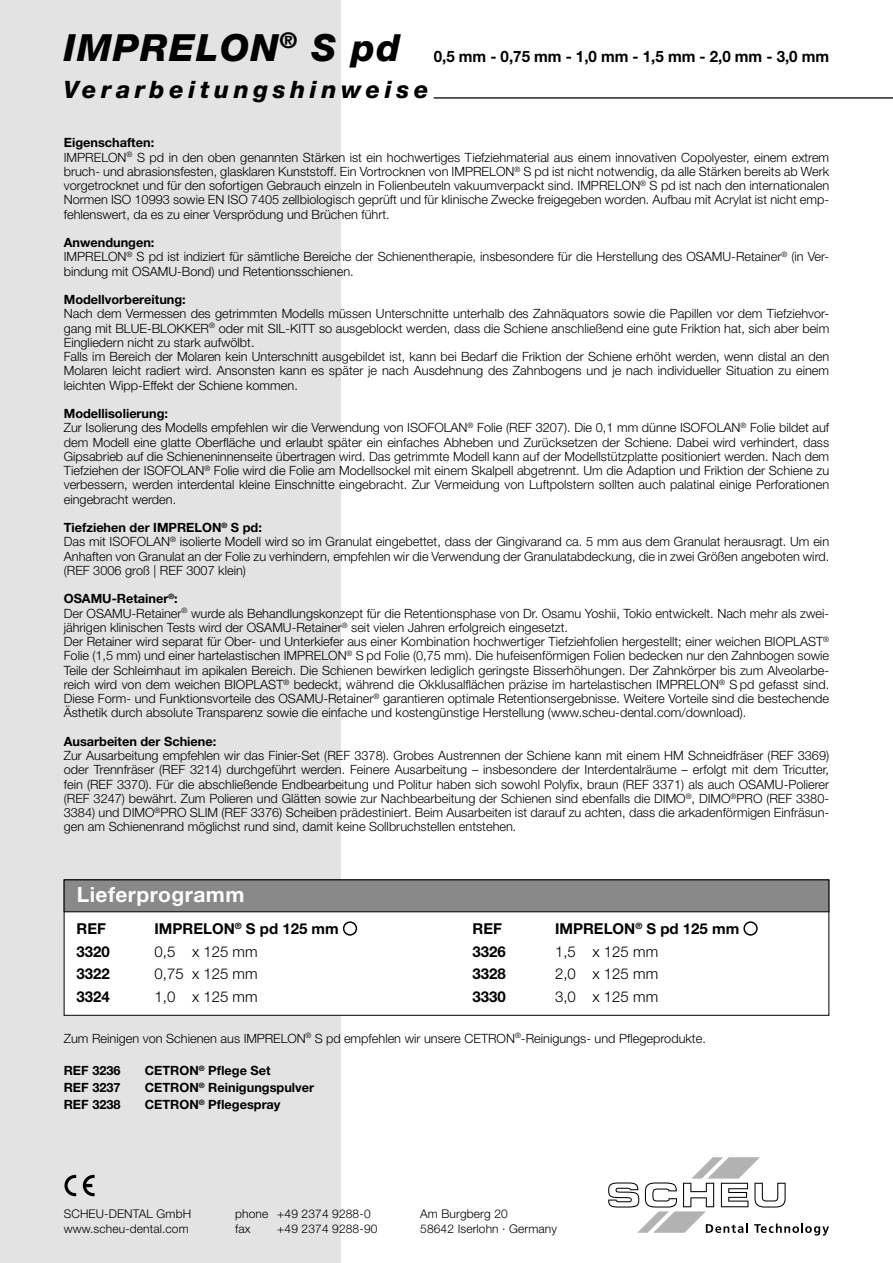
<style>
.page{position:relative;width:893px;height:1263px;background:#fff}
.page>*{position:absolute;margin:0;border:0;box-sizing:border-box;transform-origin:0 0}
.t1{font:italic 800 37.5px "Helvetica Neue LT Pro";letter-spacing:.04em;color:#000}
.t2{font:italic 800 24px "Helvetica Neue LT Pro";letter-spacing:.19em;color:#000}
.t3{font:700 21px "Helvetica Neue LT Pro";letter-spacing:.02em;color:#fff}
.t4{font:700 15.75px "Helvetica Neue LT Pro";color:#000;scale:.96 1}
.t5{font:700 15px "Helvetica Neue LT Pro";color:#000}
.t6{font:300 15px "Helvetica Neue LT Pro";color:#000}
.t7{font:300 12.75px/14.2px "Helvetica Neue LT Pro";color:#000}
.t8{font:700 12.75px "Helvetica Neue LT Pro";color:#000}
.t9{font:300 12px/15px "Helvetica Neue LT Pro";letter-spacing:.01em;color:#000}
.s1{font-weight:700}
</style>
<div class="page">
<div style="left:0;top:0;width:340px;height:1263px;background:#e3e3e3"></div>
<svg style="left:608px;top:1157px;width:221px;height:78px"></svg>
<hr style="left:434px;top:97px;width:459px;height:2px;background:#000">
<div style="left:64px;top:880px;width:765px;height:135px;background:#fff"></div>
<div style="left:64px;top:880px;width:765px;height:32px;background:#8a8989"></div>
<div style="left:64px;top:879px;width:765px;height:33px;border:1px solid #000"></div>
<div style="left:343px;top:921px;width:14px;height:15px;border:2px solid #000;border-radius:50%"></div>
<div style="left:743px;top:921px;width:15px;height:15px;border:2px solid #000;border-radius:50%"></div>
<svg style="left:64px;top:1175px;width:12px;height:21px"></svg>
<svg style="left:83px;top:1175px;width:12px;height:21px"></svg>
<h1 class="t1" style="left:64px;top:25px;width:338px">IMPRELON<sup>®</sup> S pd</h1>
<h2 class="t2" style="left:64px;top:75px;width:366px">Verarbeitungshinweise</h2>
<p class="t7" style="left:64px;top:135px;width:767px"><span class="s1">Eigenschaften:<br></span>IMPRELON<sup>®</sup> S pd in den oben genannten Stärken ist ein hochwertiges Tiefziehmaterial aus einem innovativen Copolyester, einem extrem bruch- und abrasionsfesten, glasklaren Kunststoff. Ein Vortrocknen von IMPRELON<sup>®</sup> S pd ist nicht notwendig, da alle Stärken bereits ab Werk vorgetrocknet und für den sofortigen Gebrauch einzeln in Folienbeuteln vakuumverpackt sind. IMPRELON<sup>®</sup> S pd ist nach den internationalen Normen ISO 10993 sowie EN ISO 7405 zellbiologisch geprüft und für klinische Zwecke freigegeben worden. Aufbau mit Acrylat ist nicht emp&shy;fehlenswert, da es zu einer Versprödung und Brüchen führt.</p>
<p class="t7" style="left:64px;top:235px;width:767px"><span class="s1">Anwendungen:<br></span>IMPRELON<sup>®</sup> S pd ist indiziert für sämtliche Bereiche der Schienentherapie, insbesondere für die Herstellung des OSAMU-Retainer<sup>®</sup> (in Ver&shy;bindung mit OSAMU-Bond) und Retentionsschienen.</p>
<p class="t8" style="left:64px;top:292px;width:124px">Modellvorbereitung:</p>
<p class="t7" style="left:64px;top:306px;width:767px">Nach dem Vermessen des getrimmten Modells müssen Unterschnitte unterhalb des Zahnäquators sowie die Papillen vor dem Tiefziehvor&shy;gang mit BLUE-BLOKKER<sup>®</sup> oder mit SIL-KITT so ausgeblockt werden, dass die Schiene anschließend eine gute Friktion hat, sich aber beim Eingliedern nicht zu stark aufwölbt.<br>Falls im Bereich der Molaren kein Unterschnitt ausgebildet ist, kann bei Bedarf die Friktion der Schiene erhöht werden, wenn distal an den Molaren leicht radiert wird. Ansonsten kann es später je nach Ausdehnung des Zahnbogens und je nach individueller Situation zu einem leichten Wipp-Effekt der Schiene kommen.</p>
<p class="t7" style="left:64px;top:406px;width:767px"><span class="s1">Modellisolierung:<br></span>Zur Isolierung des Modells empfehlen wir die Verwendung von ISOFOLAN<sup>®</sup> Folie (REF 3207). Die 0,1 mm dünne ISOFOLAN<sup>®</sup> Folie bildet auf dem Modell eine glatte Oberfläche und erlaubt später ein einfaches Abheben und Zurücksetzen der Schiene. Dabei wird verhindert, dass Gipsabrieb auf die Schieneninnenseite übertragen wird. Das getrimmte Modell kann auf der Modellstützplatte positioniert werden. Nach dem Tiefziehen der ISOFOLAN<sup>®</sup> Folie wird die Folie am Modellsockel mit einem Skalpell abgetrennt. Um die Adaption und Friktion der Schiene zu verbessern, werden interdental kleine Einschnitte eingebracht. Zur Vermeidung von Luftpolstern sollten auch palatinal einige Perforationen eingebracht werden.</p>
<p class="t7" style="left:64px;top:520px;width:767px"><span class="s1">Tiefziehen der IMPRELON</span><sup>®</sup> <span class="s1">S pd:<br></span>Das mit ISOFOLAN<sup>®</sup> isolierte Modell wird so im Granulat eingebettet, dass der Gingivarand ca. 5 mm aus dem Granulat herausragt. Um ein Anhaften von Granulat an der Folie zu verhindern, empfehlen wir die Verwendung der Granulatabdeckung, die in zwei Größen angeboten wird. (REF 3006 groß | REF 3007 klein)</p>
<p class="t7" style="left:64px;top:591px;width:767px"><span class="s1">OSAMU-Retainer</span><sup>®</sup><span class="s1">:<br></span>Der OSAMU-Retainer<sup>®</sup> wurde als Behandlungskonzept für die Retentionsphase von Dr. Osamu Yoshii, Tokio entwickelt. Nach mehr als zwei&shy;jährigen klinischen Tests wird der OSAMU-Retainer<sup>®</sup> seit vielen Jahren erfolgreich eingesetzt.<br>Der Retainer wird separat für Ober- und Unterkiefer aus einer Kombination hochwertiger Tiefziehfolien hergestellt; einer weichen BIOPLAST<sup>® </sup>Folie (1,5 mm) und einer hartelastischen IMPRELON<sup>®</sup> S pd Folie (0,75 mm). Die hufeisenförmigen Folien bedecken nur den Zahnbogen sowie Teile der Schleimhaut im apikalen Bereich. Die Schienen bewirken lediglich geringste Bisserhöhungen. Der Zahnkörper bis zum Alveolarbe&shy;reich wird von dem weichen BIOPLAST<sup>®</sup> bedeckt, während die Okklusalflächen präzise im hartelastischen IMPRELON<sup>®</sup> S pd gefasst sind.<br>Diese Form- und Funktionsvorteile des OSAMU-Retainer<sup>®</sup> garantieren optimale Retentionsergebnisse. Weitere Vorteile sind die bestechende Ästhetik durch absolute Transparenz sowie die einfache und kostengünstige Herstellung (www.scheu-dental.com/download).</p>
<p class="t8" style="left:64px;top:733px;width:154px">Ausarbeiten der Schiene:</p>
<p class="t7" style="left:64px;top:748px;width:767px;text-align:justify">Zur Ausarbeitung empfehlen wir das Finier-Set (REF 3378). Grobes Austrennen der Schiene kann mit einem HM Schneidfräser (REF 3369) oder Trennfräser (REF 3214) durchgeführt werden. Feinere Ausarbeitung – insbesondere der Interdentalräume – erfolgt mit dem Tricutter, fein (REF 3370). Für die abschließende Endbearbeitung und Politur haben sich sowohl Polyfix, braun (REF 3371) als auch OSAMU-Polierer (REF 3247) bewährt. Zum Polieren und Glätten sowie zur Nachbearbeitung der Schienen sind ebenfalls die DIMO<sup>®</sup>, DIMO<sup>®</sup>PRO (REF 3380- 3384) und DIMO<sup>®</sup>PRO SLIM (REF 3376) Scheiben prädestiniert. Beim Ausarbeiten ist darauf zu achten, dass die arkadenförmigen Einfräsun&shy;gen am Schienenrand möglichst rund sind, damit keine Sollbruchstellen entstehen.</p>
<p class="t4" style="left:434px;top:46px;width:413px">0,5 mm - 0,75 mm - 1,0 mm - 1,5 mm - 2,0 mm - 3,0 mm</p>
<h3 class="t3" style="left:77px;top:882px;width:169px">Lieferprogramm</h3>
<p class="t5" style="left:77px;top:919px;width:31px">REF</p>
<p class="t5" style="left:155px;top:919px;width:186px">IMPRELON<sup>®</sup> S pd 125 mm</p>
<p class="t5" style="left:473px;top:919px;width:31px">REF</p>
<p class="t5" style="left:555px;top:919px;width:186px">IMPRELON<sup>®</sup> S pd 125 mm</p>
<p class="t5" style="left:77px;top:942px;width:35px">3320</p>
<p class="t6" style="left:155px;top:942px;width:105px">0,5 x 125 mm</p>
<p class="t5" style="left:473px;top:942px;width:35px">3326</p>
<p class="t6" style="left:555px;top:942px;width:105px">1,5 x 125 mm</p>
<p class="t5" style="left:77px;top:964px;width:35px">3322</p>
<p class="t6" style="left:155px;top:965px;width:105px">0,75 x 125 mm</p>
<p class="t5" style="left:473px;top:964px;width:35px">3328</p>
<p class="t6" style="left:555px;top:965px;width:105px">2,0 x 125 mm</p>
<p class="t5" style="left:77px;top:987px;width:35px">3324</p>
<p class="t6" style="left:155px;top:987px;width:105px">1,0 x 125 mm</p>
<p class="t5" style="left:473px;top:987px;width:35px">3330</p>
<p class="t6" style="left:555px;top:987px;width:105px">3,0 x 125 mm</p>
<p class="t7" style="left:64px;top:1031px;width:644px">Zum Reinigen von Schienen aus IMPRELON<sup>®</sup> S pd empfehlen wir unsere CETRON<sup>®</sup>-Reinigungs- und Pflegeprodukte.</p>
<p class="t8" style="left:64px;top:1063px;width:58px">REF 3236</p>
<p class="t8" style="left:145px;top:1063px;width:127px">CETRON<sup>®</sup> Pflege Set</p>
<p class="t8" style="left:64px;top:1080px;width:58px">REF 3237</p>
<p class="t8" style="left:145px;top:1080px;width:171px">CETRON<sup>®</sup> Reinigungspulver</p>
<p class="t8" style="left:64px;top:1097px;width:58px">REF 3238</p>
<p class="t8" style="left:145px;top:1097px;width:137px">CETRON<sup>®</sup> Pflegespray</p>
<p class="t9" style="left:64px;top:1206px;width:129px">SCHEU-DENTAL GmbH www.scheu-dental.com</p>
<p class="t9" style="left:235px;top:1206px;width:137px">phone +49 2374 9288-0 fax</p>
<p class="t9" style="left:277px;top:1221px;width:102px">+49 2374 9288-90</p>
<p class="t9" style="left:420px;top:1206px;width:138px">Am Burgberg 20<br>58642 Iserlohn · Germany</p>
</div>
